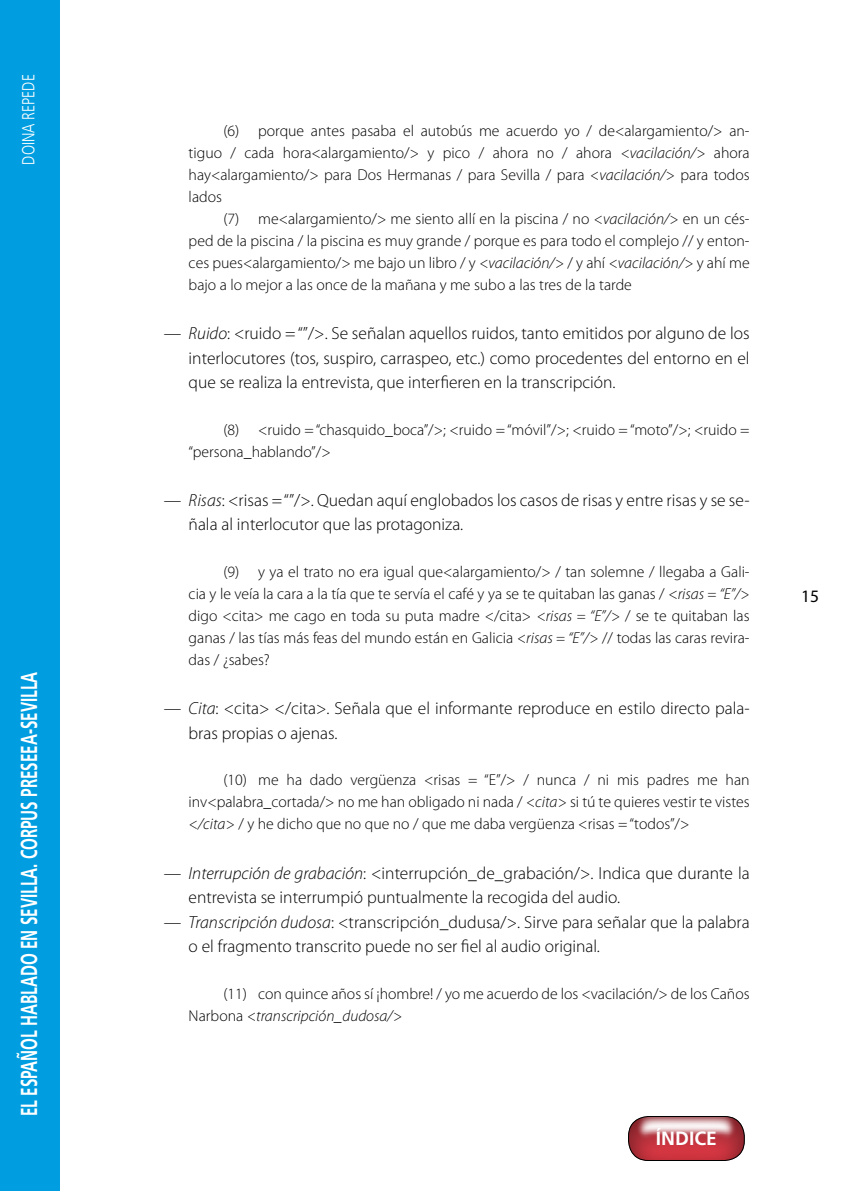
<style>
.page{position:relative;width:844px;height:1191px;background:#fff}
.page>*{position:absolute;margin:0;border:0;box-sizing:border-box;transform-origin:0 0}
.t1{font:700 23.1px "Frutiger LT Std";color:#fff;scale:.66 1}
.t2{font:700 19.25px "Frutiger LT Std";color:#fff}
.t3{font:300 17.5px/24.5px "Myriad Pro";color:#000}
.t4{font:300 17.5px "Frutiger LT Std";color:#fff;scale:.8 1}
.t5{font:17.5px "Myriad Pro";color:#000}
._50_citas{font:300 15.75px/22.1px "Myriad Pro";color:#000;text-align:justify}
._51_cita_intermedias{font:300 15.75px/22.1px "Myriad Pro";color:#000;text-align:justify}
.s1{font-style:italic}
</style>
<div class="page">
<svg style="left:628px;top:1116px;width:116px;height:45px;background:#be6067"></svg>
<div style="left:0;top:0;width:60px;height:1191px;background:#009ee0"></div>
<p class="t4" style="left:19px;top:165px;width:114px;rotate:-90deg">DOINA REPEDE</p>
<h1 class="t1" style="left:15px;top:1116px;width:675px;rotate:-90deg">EL ESPAÑOL HABLADO EN SEVILLA. CORPUS PRESEEA-SEVILLA</h1>
<p class="_50_citas" style="left:189px;top:120px;width:562px;text-indent:35px">(6) porque antes pasaba el autobús me acuerdo yo / de&lt;alargamiento/&gt; an&shy;tiguo / cada hora&lt;alargamiento/&gt; y pico / ahora no / ahora <span class="s1">&lt;vacilación/&gt;</span> ahora hay&lt;alargamiento/&gt; para Dos Hermanas / para Sevilla / para <span class="s1">&lt;vacilación/&gt;</span> para todos lados</p>
<p class="_51_cita_intermedias" style="left:189px;top:208px;width:562px;text-indent:35px">(7) me&lt;alargamiento/&gt; me siento allí en la piscina / no <span class="s1">&lt;vacilación/&gt;</span> en un cés&shy;ped de la piscina / la piscina es muy grande / porque es para todo el complejo // y enton&shy;ces pues&lt;alargamiento/&gt; me bajo un libro / y <span class="s1">&lt;vacilación/&gt;</span> / y ahí <span class="s1">&lt;vacilación/&gt;</span> y ahí me bajo a lo mejor a las once de la mañana y me subo a las tres de la tarde</p>
<p class="t3" style="left:189px;top:321px;width:562px;text-align:justify;text-indent:-25px">— <span class="s1">Ruido</span>: &lt;ruido = “”/&gt;. Se señalan aquellos ruidos, tanto emitidos por alguno de los interlocutores (tos, suspiro, carraspeo, etc.) como procedentes del entorno en el que se realiza la entrevista, que interfieren en la transcripción.</p>
<p class="_50_citas" style="left:189px;top:419px;width:562px;text-indent:35px">(8) &lt;ruido = “chasquido_boca”/&gt;; &lt;ruido = “móvil”/&gt;; &lt;ruido = “moto”/&gt;; &lt;ruido = “persona_hablando”/&gt;</p>
<p class="t3" style="left:189px;top:488px;width:562px;text-indent:-25px">— <span class="s1">Risas</span>: &lt;risas = “”/&gt;. Quedan aquí englobados los casos de risas y entre risas y se se&shy;ñala al interlocutor que las protagoniza.</p>
<p class="_50_citas" style="left:189px;top:561px;width:562px;text-indent:35px">(9) y ya el trato no era igual que&lt;alargamiento/&gt; / tan solemne / llegaba a Gali&shy;cia y le veía la cara a la tía que te servía el café y ya se te quitaban las ganas / &lt;<span class="s1">risas = “E”/&gt; </span>digo &lt;cita&gt; me cago en toda su puta madre &lt;/cita&gt; <span class="s1">&lt;risas = “E”/&gt;</span> / se te quitaban las ganas / las tías más feas del mundo están en Galicia <span class="s1">&lt;risas = “E”/&gt;</span> // todas las caras revira&shy;das / ¿sabes?</p>
<p class="t3" style="left:189px;top:696px;width:562px;text-indent:-25px">— <span class="s1">Cita</span>: &lt;cita&gt; &lt;/cita&gt;. Señala que el informante reproduce en estilo directo pala&shy;bras propias o ajenas.</p>
<p class="_50_citas" style="left:189px;top:769px;width:562px;text-indent:35px">(10) me ha dado vergüenza &lt;risas = “E”/&gt; / nunca / ni mis padres me han inv&lt;palabra_cortada/&gt; no me han obligado ni nada / <span class="s1">&lt;cita&gt;</span> si tú te quieres vestir te vistes <span class="s1">&lt;/cita&gt;</span> / y he dicho que no que no / que me daba vergüenza &lt;risas = “todos”/&gt;</p>
<p class="t3" style="left:189px;top:860px;width:562px;text-indent:-25px">— <span class="s1">Interrupción de grabación</span>: &lt;interrupción_de_grabación/&gt;. Indica que durante la entrevista se interrumpió puntualmente la recogida del audio.</p>
<p class="t3" style="left:189px;top:909px;width:562px;text-indent:-25px">— <span class="s1">Transcripción dudosa</span>: &lt;transcripción_dudusa/&gt;. Sirve para señalar que la palabra o el fragmento transcrito puede no ser fiel al audio original.</p>
<p class="_50_citas" style="left:189px;top:982px;width:562px;text-indent:35px">(11) con quince años sí ¡hombre! / yo me acuerdo de los &lt;vacilación/&gt; de los Caños<br>Narbona <span class="s1">&lt;transcripción_dudosa/&gt;</span></p>
<p class="t2" style="left:655px;top:1127px;width:62px">ÍNDICE</p>
<p class="t5" style="left:801px;top:585px;width:19px">15</p>
</div>
